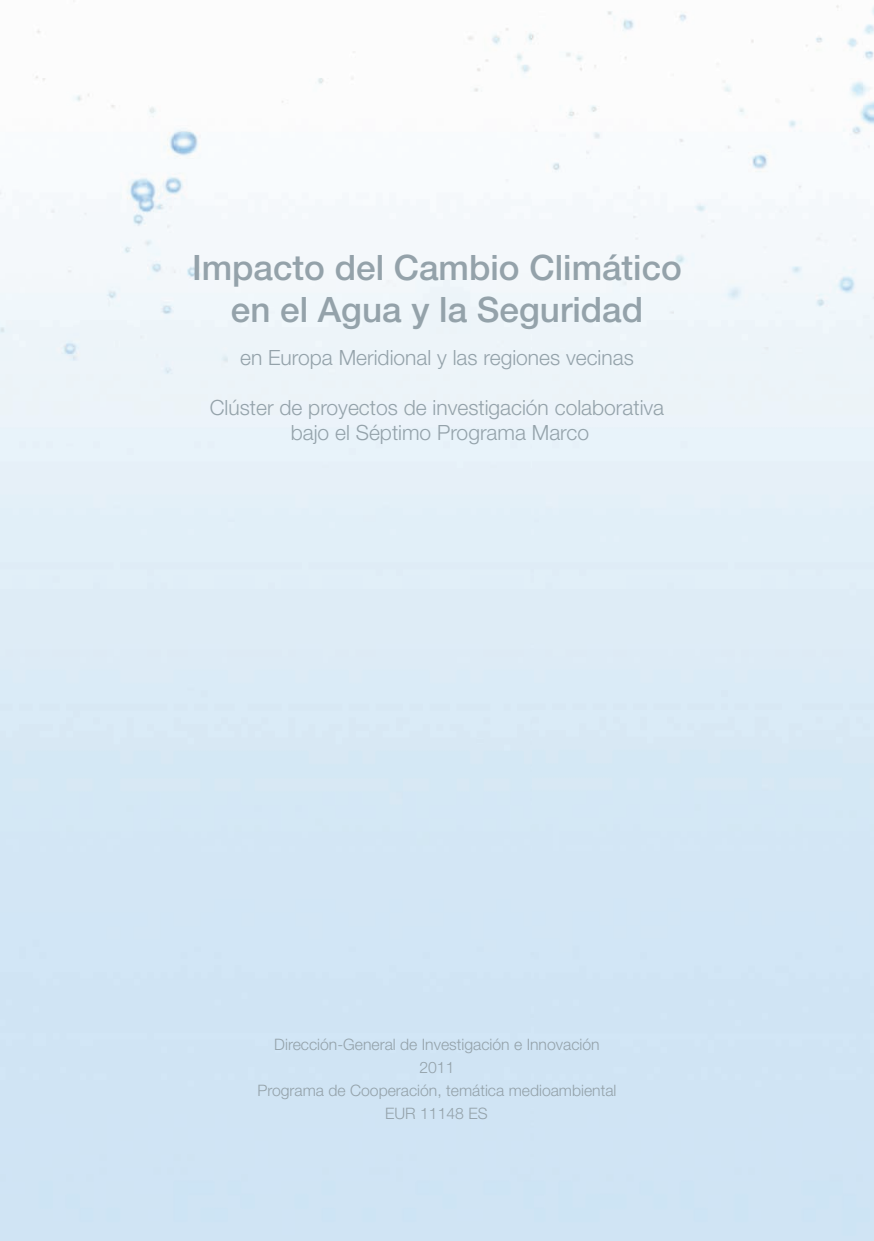
<style>
.page{position:relative;width:874px;height:1241px;background:#fff}
.page>*{position:absolute;margin:0;border:0;box-sizing:border-box;transform-origin:0 0}
.t1{font:500 35px/42px "Helvetica Neue";color:#94a2aa;text-align:center}
.t2{font:300 21px/25.2px "Helvetica Neue";color:#94a2aa;text-align:center}
.t3{font:300 15.75px/22.8px "Helvetica Neue";color:#94a2aa;text-align:center}
</style>
<div class="page">
<h1 class="t1" style="left:192px;top:246px;width:491px">Impacto del Cambio Climático en el Agua y la Seguridad</h1>
<p class="t2" style="left:240px;top:344px;width:395px">en Europa Meridional y las regiones vecinas</p>
<p class="t2" style="left:210px;top:394px;width:455px">Clúster de proyectos de investigación colaborativa bajo el Séptimo Programa Marco</p>
<p class="t3" style="left:257px;top:1032px;width:360px">Dirección-General de Investigación e Innovación<br>2011<br>Programa de Cooperación, temática medioambiental<br>EUR 11148 ES</p>
</div>
